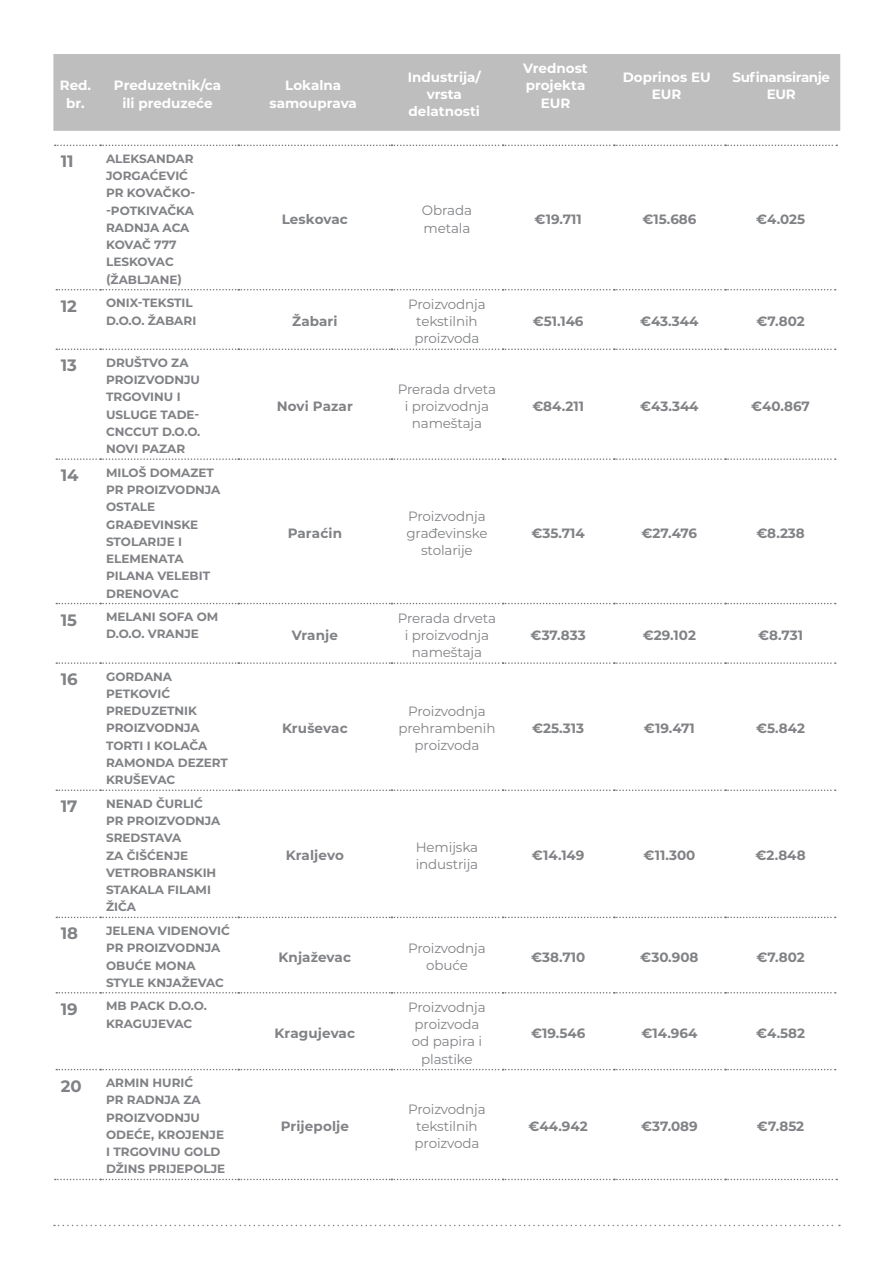
<style>
.page{position:relative;width:893px;height:1263px;background:#fff}
.page>*{position:absolute;margin:0;border:0;box-sizing:border-box;transform-origin:0 0}
.t1{font:700 16.5px "Montserrat";color:#808285}
.t2{font:700 13.5px "Montserrat";color:#808285}
.t3{font:13.5px/17.2px "Montserrat";letter-spacing:-.01em;color:#808285;text-align:center}
.t4{font:700 13.5px/17.2px "Montserrat";color:#fff;text-align:center}
.t5{font:700 13.5px/17.2px "Montserrat";letter-spacing:-.03em;color:#fff;text-align:center}
.t6{font:700 12px/17.2px "Montserrat";color:#808285}
</style>
<div class="page">
<svg style="left:54px;top:1225px;width:786px;height:1px"></svg>
<div style="left:53px;top:54px;width:787px;height:77px;background:#bfbebe"></div>
<svg style="left:55px;top:145px;width:782px;height:1px"></svg>
<svg style="left:56px;top:289px;width:780px;height:1px"></svg>
<svg style="left:56px;top:349px;width:780px;height:1px"></svg>
<svg style="left:56px;top:458px;width:780px;height:2px"></svg>
<svg style="left:56px;top:603px;width:780px;height:1px"></svg>
<svg style="left:56px;top:662px;width:780px;height:2px"></svg>
<svg style="left:56px;top:789px;width:780px;height:2px"></svg>
<svg style="left:56px;top:917px;width:780px;height:1px"></svg>
<svg style="left:56px;top:992px;width:780px;height:1px"></svg>
<svg style="left:56px;top:1069px;width:780px;height:1px"></svg>
<svg style="left:55px;top:1179px;width:782px;height:1px"></svg>
<p class="t4" style="left:60px;top:76px;width:33px">Red. br.</p>
<p class="t4" style="left:114px;top:76px;width:109px">Preduzetnik/ca ili preduzeće</p>
<p class="t4" style="left:270px;top:76px;width:89px">Lokalna samouprava</p>
<p class="t4" style="left:408px;top:68px;width:75px">Industrija/ vrsta delatnosti</p>
<p class="t4" style="left:523px;top:59px;width:66px">Vrednost projekta<br>EUR</p>
<p class="t4" style="left:623px;top:68px;width:90px">Doprinos EU<br>EUR</p>
<p class="t5" style="left:732px;top:68px;width:99px">Sufinansiranje<br>EUR</p>
<h1 class="t1" style="left:61px;top:150px;width:14px">11</h1>
<p class="t6" style="left:106px;top:149px;width:91px">ALEKSANDAR<br>JORGAĆEVIĆ<br>PR KOVAČKO--POTKIVAČKA<br>RADNJA ACA<br>KOVAČ 777<br>LESKOVAC (ŽABLJANE)</p>
<p class="t2" style="left:282px;top:210px;width:68px">Leskovac</p>
<p class="t3" style="left:422px;top:202px;width:52px;text-align:left">Obrada metala</p>
<p class="t2" style="left:535px;top:210px;width:49px">€19.711</p>
<p class="t2" style="left:642px;top:210px;width:55px">€15.686</p>
<p class="t2" style="left:756px;top:210px;width:50px">€4.025</p>
<h1 class="t1" style="left:61px;top:294px;width:18px">12</h1>
<p class="t6" style="left:106px;top:294px;width:92px">ONIX-TEKSTIL<br>D.O.O. ŽABARI</p>
<h1 class="t1" style="left:61px;top:353px;width:18px">13</h1>
<p class="t6" style="left:106px;top:353px;width:96px">DRUŠTVO ZA<br>PROIZVODNJU<br>TRGOVINU I<br>USLUGE TADE-<br>CNCCUT D.O.O.<br>NOVI PAZAR</p>
<h1 class="t1" style="left:61px;top:463px;width:19px">14</h1>
<p class="t6" style="left:106px;top:463px;width:116px">MILOŠ DOMAZET<br>PR PROIZVODNJA<br>OSTALE<br>GRAĐEVINSKE<br>STOLARIJE I<br>ELEMENATA<br>PILANA VELEBIT<br>DRENOVAC</p>
<h1 class="t1" style="left:61px;top:608px;width:18px">15</h1>
<p class="t6" style="left:106px;top:608px;width:114px">MELANI SOFA OM<br>D.O.O. VRANJE</p>
<h1 class="t1" style="left:61px;top:667px;width:18px">16</h1>
<p class="t6" style="left:106px;top:667px;width:123px">GORDANA<br>PETKOVIĆ<br>PREDUZETNIK<br>PROIZVODNJA<br>TORTI I KOLAČA<br>RAMONDA DEZERT<br>KRUŠEVAC</p>
<h1 class="t1" style="left:61px;top:794px;width:18px">17</h1>
<p class="t6" style="left:106px;top:794px;width:116px">NENAD ČURLIĆ<br>PR PROIZVODNJA<br>SREDSTAVA<br>ZA ČIŠĆENJE<br>VETROBRANSKIH<br>STAKALA FILAMI<br>ŽIČA</p>
<h1 class="t1" style="left:61px;top:921px;width:19px">18</h1>
<p class="t6" style="left:106px;top:921px;width:125px">JELENA VIDENOVIĆ<br>PR PROIZVODNJA<br>OBUĆE MONA<br>STYLE KNJAŽEVAC</p>
<h1 class="t1" style="left:61px;top:997px;width:18px">19</h1>
<p class="t6" style="left:106px;top:997px;width:102px">MB PACK D.O.O.<br>KRAGUJEVAC</p>
<h1 class="t1" style="left:61px;top:1074px;width:22px">20</h1>
<p class="t6" style="left:106px;top:1074px;width:121px">ARMIN HURIĆ<br>PR RADNJA ZA<br>PROIZVODNJU<br>ODEĆE, KROJENJE<br>I TRGOVINU GOLD<br>DŽINS PRIJEPOLJE</p>
<p class="t2" style="left:292px;top:311px;width:47px">Žabari</p>
<p class="t3" style="left:408px;top:295px;width:79px">Proizvodnja tekstilnih proizvoda</p>
<p class="t2" style="left:533px;top:311px;width:52px">€51.146</p>
<p class="t2" style="left:640px;top:311px;width:60px">€43.344</p>
<p class="t2" style="left:756px;top:311px;width:50px">€7.802</p>
<p class="t2" style="left:277px;top:396px;width:78px">Novi Pazar</p>
<p class="t3" style="left:398px;top:380px;width:100px">Prerada drveta i proizvodnja nameštaja</p>
<p class="t2" style="left:532px;top:396px;width:53px">€84.211</p>
<p class="t2" style="left:640px;top:396px;width:60px">€43.344</p>
<p class="t2" style="left:751px;top:396px;width:60px">€40.867</p>
<p class="t2" style="left:288px;top:523px;width:56px">Paraćin</p>
<p class="t3" style="left:406px;top:507px;width:83px">Proizvodnja građevinske stolarije</p>
<p class="t2" style="left:531px;top:523px;width:55px">€35.714</p>
<p class="t2" style="left:642px;top:523px;width:57px">€27.476</p>
<p class="t2" style="left:756px;top:523px;width:50px">€8.238</p>
<p class="t2" style="left:292px;top:625px;width:48px">Vranje</p>
<p class="t3" style="left:398px;top:609px;width:100px">Prerada drveta i proizvodnja nameštaja</p>
<p class="t2" style="left:531px;top:625px;width:57px">€37.833</p>
<p class="t2" style="left:643px;top:625px;width:55px">€29.102</p>
<p class="t2" style="left:758px;top:625px;width:46px">€8.731</p>
<p class="t2" style="left:282px;top:719px;width:67px">Kruševac</p>
<p class="t3" style="left:398px;top:702px;width:98px">Proizvodnja prehrambenih proizvoda</p>
<p class="t2" style="left:532px;top:719px;width:53px">€25.313</p>
<p class="t2" style="left:644px;top:719px;width:52px">€19.471</p>
<p class="t2" style="left:756px;top:719px;width:50px">€5.842</p>
<p class="t2" style="left:286px;top:846px;width:60px">Kraljevo</p>
<p class="t3" style="left:416px;top:838px;width:64px;text-align:left">Hemijska industrija</p>
<p class="t2" style="left:532px;top:846px;width:54px">€14.149</p>
<p class="t2" style="left:643px;top:846px;width:53px">€11.300</p>
<p class="t2" style="left:756px;top:846px;width:52px">€2.848</p>
<p class="t2" style="left:279px;top:947px;width:74px">Knjaževac</p>
<p class="t3" style="left:408px;top:939px;width:79px">Proizvodnja obuće</p>
<p class="t2" style="left:531px;top:947px;width:56px">€38.710</p>
<p class="t2" style="left:640px;top:947px;width:60px">€30.908</p>
<p class="t2" style="left:756px;top:947px;width:50px">€7.802</p>
<p class="t2" style="left:274px;top:1023px;width:82px">Kragujevac</p>
<p class="t2" style="left:281px;top:1116px;width:70px">Prijepolje</p>
<p class="t3" style="left:408px;top:998px;width:79px">Proizvodnja proizvoda od papira i plastike</p>
<p class="t3" style="left:408px;top:1100px;width:79px">Proizvodnja tekstilnih proizvoda</p>
<p class="t2" style="left:531px;top:1023px;width:56px">€19.546</p>
<p class="t2" style="left:641px;top:1023px;width:58px">€14.964</p>
<p class="t2" style="left:756px;top:1023px;width:50px">€4.582</p>
<p class="t2" style="left:529px;top:1116px;width:61px">€44.942</p>
<p class="t2" style="left:641px;top:1116px;width:58px">€37.089</p>
<p class="t2" style="left:757px;top:1116px;width:49px">€7.852</p>
</div>
